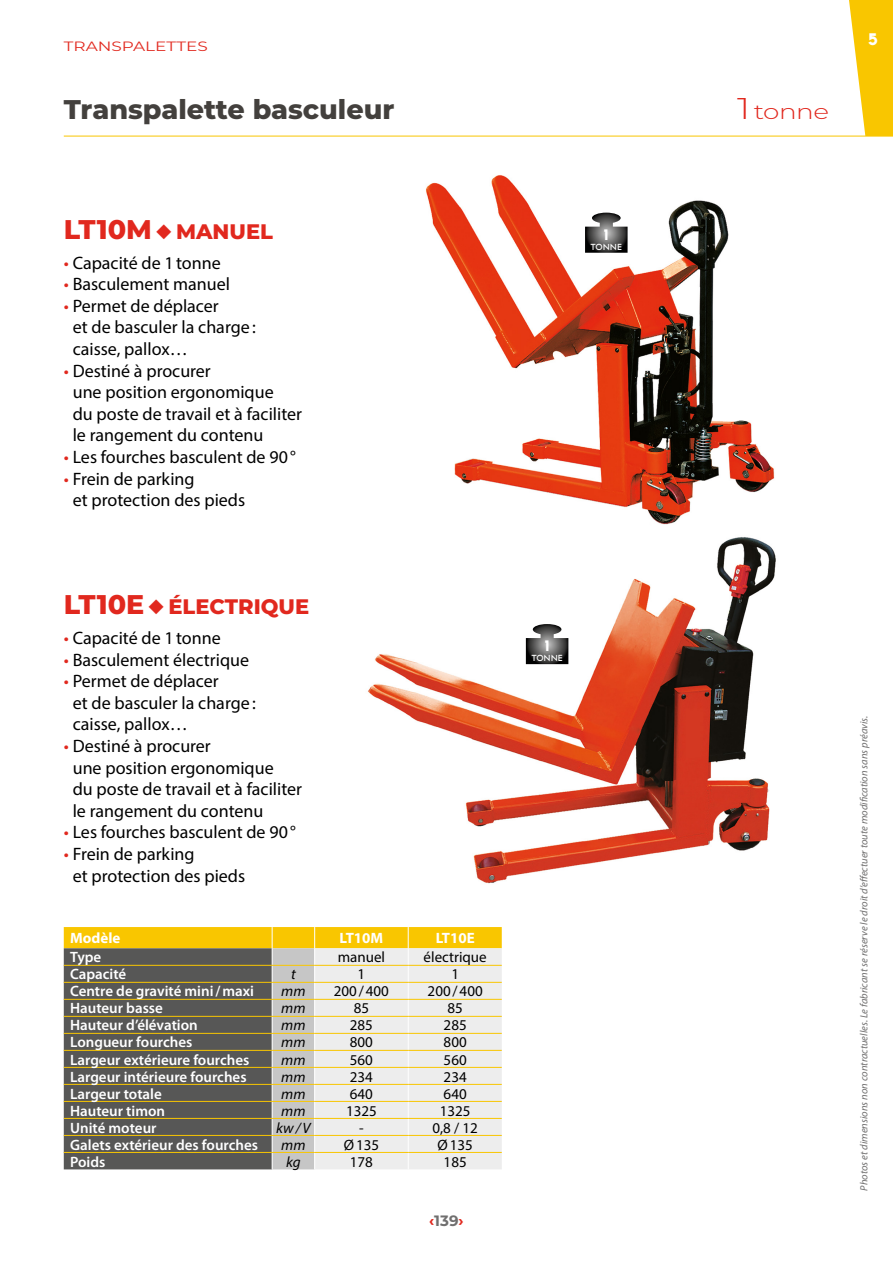
<style>
.page{position:relative;width:893px;height:1263px;background:#fff}
.page>*{position:absolute;margin:0;border:0;box-sizing:border-box;transform-origin:0 0}
.Designation{font:800 27px "Montserrat";color:#43403d}
.Ref_Titre{font:800 27px "Montserrat";color:#e1281e}
.Ref_Titre-2{font:800 21px "Montserrat";color:#e1281e}
.Ref_Titre-3{font:300 21px "Montserrat";letter-spacing:-.02em;color:#e1281e;scale:1.25 1}
.Texte_Avantages{font:18px/21.6px "Myriad Pro";color:#000}
.t1{font:600 15px "Myriad Pro";color:#fff}
.t2{font:15px "Myriad Pro";color:#000}
.t3{font:italic 15px "Myriad Pro";color:#000}
.t4{font:700 15px "Myriad Pro";color:#fff}
.t5{font:700 15px "Montserrat";color:#706f6f}
.t6{font:800 15px "TYPOGRAPHPRO";color:#fff}
.t7{font:13.5px "Montserrat";color:#e1281e;scale:1.25 1}
.Nom_ref{font:800 13.5px "TYPOGRAPHPRO";color:#fff}
.t8{font:italic 10.5px "Myriad Pro";color:#706f6f}
.Nom_ref-2{font:600 7.8px "TYPOGRAPHPRO";color:#fff}
.s1{font-size:21px}
.s2{color:#e1281e}
.s3{font-size:27px}
.s4{font-size:30px}
</style>
<div class="page">
<svg style="left:844px;top:0;width:49px;height:136px"></svg>
<hr style="left:64px;top:136px;width:829px;height:1px;background:#f9c600">
<img style="left:426px;top:175px;width:349px;height:350px">
<svg style="left:64px;top:927px;width:438px;height:242px;background:#aaa592"></svg>
<hr style="left:64px;top:965px;width:208px;height:1px;background:#f9c600">
<hr style="left:64px;top:982px;width:208px;height:1px;background:#f9c600">
<hr style="left:272px;top:965px;width:43px;height:1px;background:#f9c600">
<hr style="left:272px;top:982px;width:43px;height:1px;background:#f9c600">
<hr style="left:315px;top:965px;width:93px;height:1px;background:#f9c600">
<hr style="left:315px;top:982px;width:93px;height:1px;background:#f9c600">
<hr style="left:408px;top:965px;width:94px;height:1px;background:#f9c600">
<hr style="left:408px;top:982px;width:94px;height:1px;background:#f9c600">
<hr style="left:64px;top:999px;width:208px;height:1px;background:#f9c600">
<hr style="left:64px;top:1016px;width:208px;height:1px;background:#f9c600">
<hr style="left:64px;top:1033px;width:208px;height:1px;background:#f9c600">
<hr style="left:64px;top:1050px;width:208px;height:1px;background:#f9c600">
<hr style="left:64px;top:1067px;width:208px;height:1px;background:#f9c600">
<hr style="left:64px;top:1084px;width:208px;height:1px;background:#f9c600">
<hr style="left:64px;top:1101px;width:208px;height:1px;background:#f9c600">
<hr style="left:64px;top:1118px;width:208px;height:1px;background:#f9c600">
<hr style="left:272px;top:999px;width:43px;height:1px;background:#f9c600">
<hr style="left:272px;top:1016px;width:43px;height:1px;background:#f9c600">
<hr style="left:272px;top:1033px;width:43px;height:1px;background:#f9c600">
<hr style="left:272px;top:1050px;width:43px;height:1px;background:#f9c600">
<hr style="left:272px;top:1067px;width:43px;height:1px;background:#f9c600">
<hr style="left:272px;top:1084px;width:43px;height:1px;background:#f9c600">
<hr style="left:272px;top:1101px;width:43px;height:1px;background:#f9c600">
<hr style="left:272px;top:1118px;width:43px;height:1px;background:#f9c600">
<hr style="left:315px;top:999px;width:93px;height:1px;background:#f9c600">
<hr style="left:315px;top:1016px;width:93px;height:1px;background:#f9c600">
<hr style="left:315px;top:1033px;width:93px;height:1px;background:#f9c600">
<hr style="left:315px;top:1050px;width:93px;height:1px;background:#f9c600">
<hr style="left:315px;top:1067px;width:93px;height:1px;background:#f9c600">
<hr style="left:315px;top:1084px;width:93px;height:1px;background:#f9c600">
<hr style="left:315px;top:1101px;width:93px;height:1px;background:#f9c600">
<hr style="left:315px;top:1118px;width:93px;height:1px;background:#f9c600">
<hr style="left:408px;top:999px;width:94px;height:1px;background:#f9c600">
<hr style="left:408px;top:1016px;width:94px;height:1px;background:#f9c600">
<hr style="left:408px;top:1033px;width:94px;height:1px;background:#f9c600">
<hr style="left:408px;top:1050px;width:94px;height:1px;background:#f9c600">
<hr style="left:408px;top:1067px;width:94px;height:1px;background:#f9c600">
<hr style="left:408px;top:1084px;width:94px;height:1px;background:#f9c600">
<hr style="left:408px;top:1101px;width:94px;height:1px;background:#f9c600">
<hr style="left:408px;top:1118px;width:94px;height:1px;background:#f9c600">
<hr style="left:64px;top:1135px;width:208px;height:1px;background:#f9c600">
<hr style="left:272px;top:1135px;width:43px;height:1px;background:#f9c600">
<hr style="left:315px;top:1135px;width:93px;height:1px;background:#f9c600">
<hr style="left:408px;top:1135px;width:94px;height:1px;background:#f9c600">
<hr style="left:64px;top:1152px;width:208px;height:1px;background:#f9c600">
<hr style="left:272px;top:1152px;width:43px;height:1px;background:#f9c600">
<hr style="left:315px;top:1152px;width:93px;height:1px;background:#f9c600">
<hr style="left:408px;top:1152px;width:94px;height:1px;background:#f9c600">
<img style="left:368px;top:537px;width:408px;height:347px">
<svg style="left:526px;top:624px;width:42px;height:40px"></svg>
<svg style="left:585px;top:213px;width:43px;height:40px"></svg>
<p class="t7" style="left:64px;top:37px;width:117px">TRANSPALETTES</p>
<p class="Designation" style="left:64px;top:90px;width:332px">Transpalette basculeur</p>
<p class="Ref_Titre" style="left:64px;top:209px;width:211px">LT10M ◆ <span class="s1">MANUEL</span></p>
<p class="Texte_Avantages" style="left:64px;top:252px;width:158px"><span class="s2">•</span> Capacité de 1tonne</p>
<p class="Texte_Avantages" style="left:64px;top:273px;width:168px"><span class="s2">•</span> Basculement manuel</p>
<p class="Texte_Avantages" style="left:73px;top:295px;width:185px;text-indent:-9px"><span class="s2">•</span> Permet de déplacer<br>et de basculer la charge: caisse, pallox…</p>
<p class="Texte_Avantages" style="left:73px;top:360px;width:231px;text-indent:-9px"><span class="s2">•</span> Destiné à procurer<br>une position ergonomique<br>du poste de travail et à faciliter le rangement du contenu</p>
<p class="Texte_Avantages" style="left:64px;top:446px;width:234px"><span class="s2">•</span> Les fourches basculent de 90°</p>
<p class="Texte_Avantages" style="left:73px;top:468px;width:174px;text-indent:-9px"><span class="s2">•</span> Frein de parking<br>et protection des pieds</p>
<p class="Ref_Titre-2" style="left:64px;top:591px;width:247px"><span class="s3">LT10E ◆</span> ÉLECTRIQUE</p>
<p class="Texte_Avantages" style="left:64px;top:627px;width:158px"><span class="s2">•</span> Capacité de 1tonne</p>
<p class="Texte_Avantages" style="left:64px;top:648px;width:187px"><span class="s2">•</span> Basculement électrique</p>
<p class="Texte_Avantages" style="left:73px;top:670px;width:185px;text-indent:-9px"><span class="s2">•</span> Permet de déplacer<br>et de basculer la charge: caisse, pallox…</p>
<p class="Texte_Avantages" style="left:73px;top:735px;width:231px;text-indent:-9px"><span class="s2">•</span> Destiné à procurer<br>une position ergonomique<br>du poste de travail et à faciliter le rangement du contenu</p>
<p class="Texte_Avantages" style="left:64px;top:821px;width:234px"><span class="s2">•</span> Les fourches basculent de 90°</p>
<p class="Texte_Avantages" style="left:73px;top:843px;width:174px;text-indent:-9px"><span class="s2">•</span> Frein de parking<br>et protection des pieds</p>
<p class="t4" style="left:70px;top:928px;width:52px">Modèle</p>
<p class="t4" style="left:340px;top:928px;width:45px">LT10M</p>
<p class="t4" style="left:436px;top:928px;width:40px">LT10E</p>
<p class="t1" style="left:70px;top:948px;width:33px">Type</p>
<p class="t2" style="left:338px;top:948px;width:49px">manuel</p>
<p class="t2" style="left:424px;top:948px;width:65px">électrique</p>
<p class="t1" style="left:70px;top:965px;width:58px">Capacité</p>
<p class="t3" style="left:291px;top:965px;width:6px">t</p>
<p class="t2" style="left:358px;top:965px;width:9px">1</p>
<p class="t2" style="left:451px;top:965px;width:9px">1</p>
<p class="t1" style="left:70px;top:982px;width:185px">Centre de gravité mini/maxi</p>
<p class="t3" style="left:281px;top:982px;width:26px">mm</p>
<p class="t2" style="left:334px;top:982px;width:57px">200/400</p>
<p class="t2" style="left:428px;top:982px;width:57px">200/400</p>
<p class="t1" style="left:70px;top:999px;width:94px">Hauteur basse</p>
<p class="t3" style="left:281px;top:999px;width:26px">mm</p>
<p class="t2" style="left:354px;top:999px;width:17px">85</p>
<p class="t2" style="left:447px;top:999px;width:17px">85</p>
<p class="t1" style="left:70px;top:1016px;width:129px">Hauteur d’élévation</p>
<p class="t3" style="left:281px;top:1016px;width:26px">mm</p>
<p class="t2" style="left:350px;top:1016px;width:25px">285</p>
<p class="t2" style="left:444px;top:1016px;width:25px">285</p>
<p class="t1" style="left:70px;top:1033px;width:124px">Longueur fourches</p>
<p class="t3" style="left:281px;top:1033px;width:26px">mm</p>
<p class="t2" style="left:350px;top:1033px;width:25px">800</p>
<p class="t2" style="left:444px;top:1033px;width:25px">800</p>
<p class="t1" style="left:70px;top:1050px;width:181px">Largeur extérieure fourches</p>
<p class="t3" style="left:281px;top:1050px;width:26px">mm</p>
<p class="t2" style="left:350px;top:1050px;width:25px">560</p>
<p class="t2" style="left:444px;top:1050px;width:25px">560</p>
<p class="t1" style="left:70px;top:1067px;width:178px">Largeur intérieure fourches</p>
<p class="t3" style="left:281px;top:1067px;width:26px">mm</p>
<p class="t2" style="left:350px;top:1067px;width:25px">234</p>
<p class="t2" style="left:444px;top:1067px;width:25px">234</p>
<p class="t1" style="left:70px;top:1084px;width:93px">Largeur totale</p>
<p class="t3" style="left:281px;top:1084px;width:26px">mm</p>
<p class="t2" style="left:350px;top:1084px;width:25px">640</p>
<p class="t2" style="left:444px;top:1084px;width:25px">640</p>
<p class="t1" style="left:70px;top:1101px;width:96px">Hauteur timon</p>
<p class="t3" style="left:281px;top:1101px;width:26px">mm</p>
<p class="t2" style="left:346px;top:1101px;width:32px">1325</p>
<p class="t2" style="left:440px;top:1101px;width:32px">1325</p>
<p class="t1" style="left:70px;top:1118px;width:88px">Unité moteur</p>
<p class="t3" style="left:276px;top:1118px;width:36px">kw/V</p>
<p class="t2" style="left:359px;top:1118px;width:6px">-</p>
<p class="t2" style="left:432px;top:1118px;width:47px">0,8 / 12</p>
<p class="t1" style="left:70px;top:1135px;width:189px">Galets extérieur des fourches</p>
<p class="t3" style="left:281px;top:1135px;width:26px">mm</p>
<p class="t2" style="left:344px;top:1135px;width:37px">Ø135</p>
<p class="t2" style="left:438px;top:1135px;width:37px">Ø135</p>
<p class="t1" style="left:70px;top:1152px;width:37px">Poids</p>
<p class="t3" style="left:286px;top:1152px;width:16px">kg</p>
<p class="t2" style="left:350px;top:1152px;width:25px">178</p>
<p class="t2" style="left:444px;top:1152px;width:25px">185</p>
<p class="t5" style="left:429px;top:1210px;width:36px"><span class="s2">‹</span>139<span class="s2">›</span></p>
<p class="Nom_ref" style="left:604px;top:224px;width:7px">1</p>
<p class="Nom_ref-2" style="left:590px;top:241px;width:33px">TONNE</p>
<p class="Nom_ref" style="left:544px;top:636px;width:7px">1</p>
<p class="Nom_ref-2" style="left:531px;top:653px;width:33px">TONNE</p>
<p class="Ref_Titre-3" style="left:737px;top:97px;width:75px"><span class="s4">1</span> tonne</p>
<p class="t6" style="left:868px;top:28px;width:12px">5</p>
<p class="t8" style="left:857px;top:1191px;width:477px;rotate:-90deg">Photos et dimensions non contractuelles. Le fabricant se réserve le droit d’effectuer toute modification sans préavis.</p>
</div>
